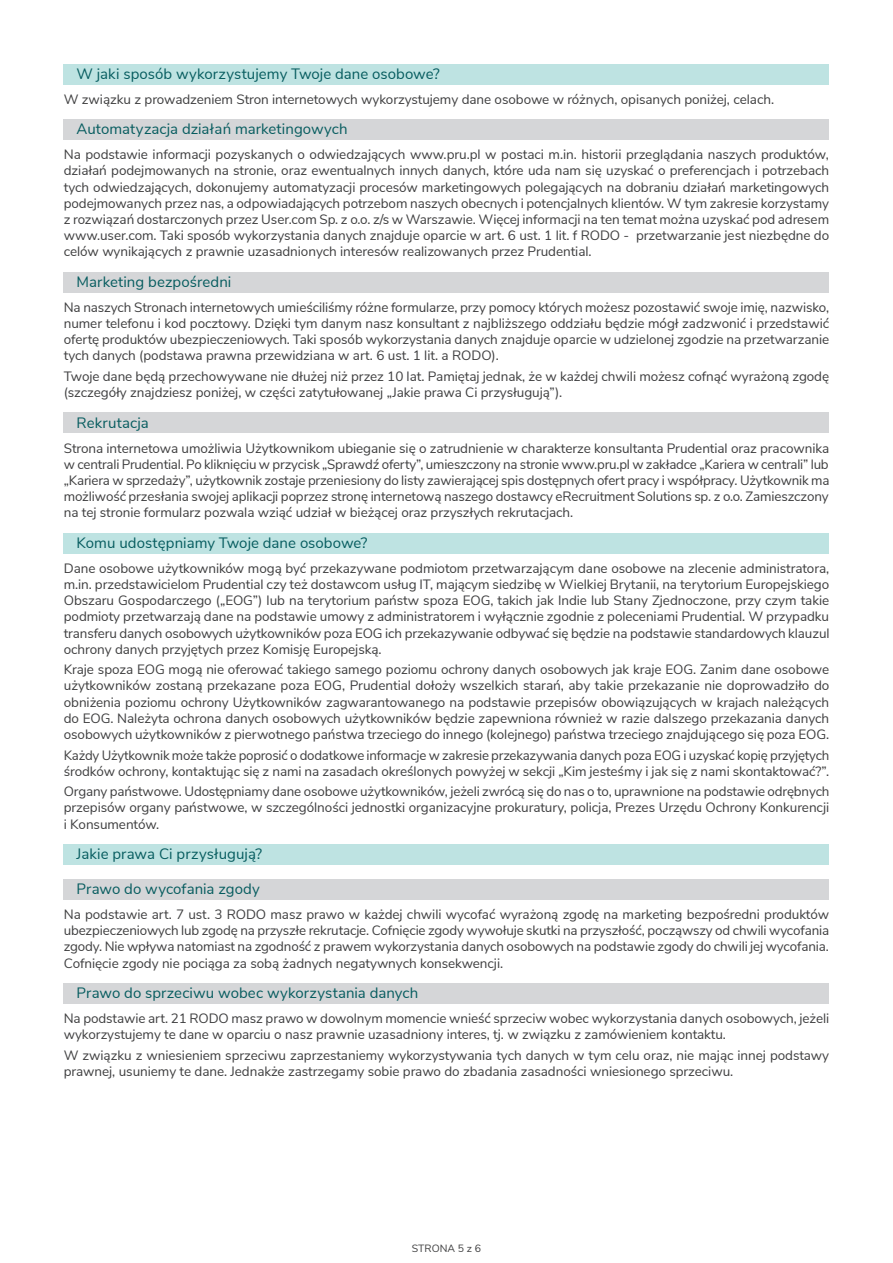
<style>
.page{position:relative;width:893px;height:1263px;background:#fff}
.page>*{position:absolute;margin:0;border:0;box-sizing:border-box;transform-origin:0 0}
.t1{font:15px "Nunito Sans";letter-spacing:.005em;color:#065c5f}
.t2{font:13.5px/16.2px "Nunito Sans";letter-spacing:-.005em;color:#3e3e3f;text-align:justify}
.t3{font:10.5px "Nunito Sans";color:#3e3e3f}
</style>
<div class="page">
<div style="left:64px;top:64px;width:765px;height:20px;background:#bee3e2"></div>
<div style="left:64px;top:119px;width:765px;height:21px;background:#d5d6d8"></div>
<div style="left:64px;top:272px;width:765px;height:20px;background:#d5d6d8"></div>
<div style="left:64px;top:413px;width:765px;height:20px;background:#d5d6d8"></div>
<div style="left:64px;top:533px;width:765px;height:20px;background:#bee3e2"></div>
<div style="left:64px;top:844px;width:765px;height:21px;background:#bee3e2"></div>
<div style="left:64px;top:879px;width:765px;height:21px;background:#d5d6d8"></div>
<div style="left:64px;top:983px;width:765px;height:21px;background:#d5d6d8"></div>
<p class="t1" style="left:77px;top:63px;width:365px">W jaki sposób wykorzystujemy Twoje dane osobowe?</p>
<p class="t2" style="left:64px;top:90px;width:712px">W związku z prowadzeniem Stron internetowych wykorzystujemy dane osobowe w różnych, opisanych poniżej, celach.</p>
<p class="t1" style="left:77px;top:118px;width:273px">Automatyzacja działań marketingowych</p>
<p class="t2" style="left:64px;top:145px;width:767px">Na podstawie informacji pozyskanych o odwiedzających www.pru.pl w postaci m.in. historii przeglądania naszych produktów, działań podejmowanych na stronie, oraz ewentualnych innych danych, które uda nam się uzyskać o preferencjach i potrzebach tych odwiedzających, dokonujemy automatyzacji procesów marketingowych polegających na dobraniu działań marketingowych podejmowanych przez nas, a odpowiadających potrzebom naszych obecnych i potencjalnych klientów. W tym zakresie korzystamy z rozwiązań dostarczonych przez User.com Sp. z o.o. z/s w Warszawie. Więcej informacji na ten temat można uzyskać pod adresem www.user.com. Taki sposób wykorzystania danych znajduje oparcie w art. 6 ust. 1 lit. f RODO - przetwarzanie jest niezbędne do celów wynikających z prawnie uzasadnionych interesów realizowanych przez Prudential.</p>
<p class="t1" style="left:77px;top:271px;width:156px">Marketing bezpośredni</p>
<p class="t2" style="left:64px;top:298px;width:767px">Na naszych Stronach internetowych umieściliśmy różne formularze, przy pomocy których możesz pozostawić swoje imię, nazwisko, numer telefonu i kod pocztowy. Dzięki tym danym nasz konsultant z najbliższego oddziału będzie mógł zadzwonić i przedstawić ofertę produktów ubezpieczeniowych. Taki sposób wykorzystania danych znajduje oparcie w udzielonej zgodzie na przetwarzanie tych danych (podstawa prawna przewidziana w art. 6 ust. 1 lit. a RODO).</p>
<p class="t2" style="left:64px;top:367px;width:767px">Twoje dane będą przechowywane nie dłużej niż przez 10 lat. Pamiętaj jednak, że w każdej chwili możesz cofnąć wyrażoną zgodę (szczegóły znajdziesz poniżej, w części zatytułowanej „Jakie prawa Ci przysługują”).</p>
<p class="t1" style="left:77px;top:412px;width:74px">Rekrutacja</p>
<p class="t2" style="left:64px;top:439px;width:767px">Strona internetowa umożliwia Użytkownikom ubieganie się o zatrudnienie w charakterze konsultanta Prudential oraz pracownika w centrali Prudential. Po kliknięciu w przycisk „Sprawdź oferty”, umieszczony na stronie www.pru.pl w zakładce „Kariera w centrali” lub „Kariera w sprzedaży”, użytkownik zostaje przeniesiony do listy zawierającej spis dostępnych ofert pracy i współpracy. Użytkownik ma możliwość przesłania swojej aplikacji poprzez stronę internetową naszego dostawcy eRecruitment Solutions sp. z o.o. Zamieszczony na tej stronie formularz pozwala wziąć udział w bieżącej oraz przyszłych rekrutacjach.</p>
<p class="t1" style="left:77px;top:532px;width:293px">Komu udostępniamy Twoje dane osobowe?</p>
<p class="t2" style="left:64px;top:559px;width:767px">Dane osobowe użytkowników mogą być przekazywane podmiotom przetwarzającym dane osobowe na zlecenie administratora, m.in. przedstawicielom Prudential czy też dostawcom usług IT, mającym siedzibę w Wielkiej Brytanii, na terytorium Europejskiego Obszaru Gospodarczego („EOG”) lub na terytorium państw spoza EOG, takich jak Indie lub Stany Zjednoczone, przy czym takie podmioty przetwarzają dane na podstawie umowy z administratorem i wyłącznie zgodnie z poleceniami Prudential. W przypadku transferu danych osobowych użytkowników poza EOG ich przekazywanie odbywać się będzie na podstawie standardowych klauzul ochrony danych przyjętych przez Komisję Europejską.</p>
<p class="t2" style="left:64px;top:661px;width:767px">Kraje spoza EOG mogą nie oferować takiego samego poziomu ochrony danych osobowych jak kraje EOG. Zanim dane osobowe użytkowników zostaną przekazane poza EOG, Prudential dołoży wszelkich starań, aby takie przekazanie nie doprowadziło do obniżenia poziomu ochrony Użytkowników zagwarantowanego na podstawie przepisów obowiązujących w krajach należących do EOG. Należyta ochrona danych osobowych użytkowników będzie zapewniona również w razie dalszego przekazania danych osobowych użytkowników z pierwotnego państwa trzeciego do innego (kolejnego) państwa trzeciego znajdującego się poza EOG.</p>
<p class="t2" style="left:64px;top:746px;width:767px">Każdy Użytkownik może także poprosić o dodatkowe informacje w zakresie przekazywania danych poza EOG i uzyskać kopię przyjętych środków ochrony, kontaktując się z nami na zasadach określonych powyżej w sekcji „Kim jesteśmy i jak się z nami skontaktować?”.</p>
<p class="t2" style="left:64px;top:782px;width:767px">Organy państwowe. Udostępniamy dane osobowe użytkowników, jeżeli zwrócą się do nas o to, uprawnione na podstawie odrębnych przepisów organy państwowe, w szczególności jednostki organizacyjne prokuratury, policja, Prezes Urzędu Ochrony Konkurencji i Konsumentów.</p>
<p class="t1" style="left:77px;top:843px;width:187px">Jakie prawa Ci przysługują?</p>
<p class="t1" style="left:77px;top:878px;width:185px">Prawo do wycofania zgody</p>
<p class="t2" style="left:64px;top:905px;width:767px">Na podstawie art. 7 ust. 3 RODO masz prawo w każdej chwili wycofać wyrażoną zgodę na marketing bezpośredni produktów ubezpieczeniowych lub zgodę na przyszłe rekrutacje. Cofnięcie zgody wywołuje skutki na przyszłość, począwszy od chwili wycofania zgody. Nie wpływa natomiast na zgodność z prawem wykorzystania danych osobowych na podstawie zgody do chwili jej wycofania.<br>Cofnięcie zgody nie pociąga za sobą żadnych negatywnych konsekwencji.</p>
<p class="t1" style="left:77px;top:982px;width:343px">Prawo do sprzeciwu wobec wykorzystania danych</p>
<p class="t2" style="left:64px;top:1009px;width:767px">Na podstawie art. 21 RODO masz prawo w dowolnym momencie wnieść sprzeciw wobec wykorzystania danych osobowych, jeżeli wykorzystujemy te dane w oparciu o nasz prawnie uzasadniony interes, tj. w związku z zamówieniem kontaktu.</p>
<p class="t2" style="left:64px;top:1046px;width:767px">W związku z wniesieniem sprzeciwu zaprzestaniemy wykorzystywania tych danych w tym celu oraz, nie mając innej podstawy prawnej, usuniemy te dane. Jednakże zastrzegamy sobie prawo do zbadania zasadności wniesionego sprzeciwu.</p>
<p class="t3" style="left:412px;top:1241px;width:71px">STRONA 5 z 6</p>
</div>
